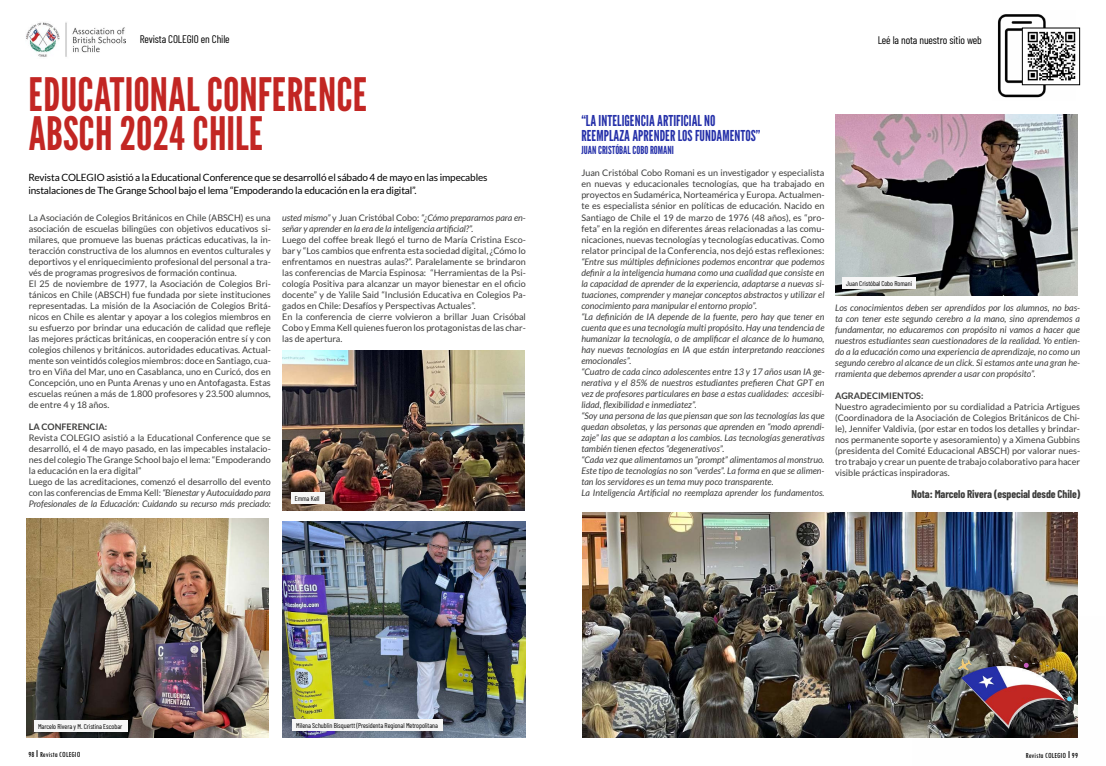
<style>
.page{position:relative;width:1106px;height:766px;background:#fff}
.page>*{position:absolute;margin:0;border:0;box-sizing:border-box;transform-origin:0 0}
.t1{font:46px/39px "League Gothic";color:#c22623}
.t2{font:15px/15px "League Gothic";color:#2530a9}
.t3{font:11px "Barlow Condensed";letter-spacing:-.01em;color:#000}
.t4{font:700 11px "Barlow Condensed";letter-spacing:-.01em;color:#3c3c3b}
.t5{font:11px "League Gothic";color:#2530a9}
.t6{font:10px/13px "Lato";letter-spacing:-.015em;color:#000}
.t7{font:9px/11px "Lato";color:#3c3c3b}
.t8{font:italic 9px/11px "Lato";color:#3c3c3b}
.t9{font:700 9px "Lato";color:#3c3c3b}
.t10{font:condensed 8px "Tw Cen";letter-spacing:.01em;color:#000}
.t11{font:7px/8.4px "Barlow Condensed";letter-spacing:-.005em;color:#000}
.s1{font-style:italic}
.s2{font-style:normal}
.s3{font-size:11px}
</style>
<div class="page">
<img style="left:26px;top:22px;width:100px;height:35px">
<img style="left:997px;top:14px;width:78px;height:84px">
<img style="left:1023px;top:29px;width:53px;height:54px">
<div style="left:1021px;top:27px;width:59px;height:58px;border:1px solid #000"></div>
<img style="left:26px;top:518px;width:243px;height:219px">
<img style="left:835px;top:115px;width:242px;height:180px">
<img style="left:583px;top:512px;width:494px;height:225px">
<img style="left:283px;top:521px;width:242px;height:216px">
<img style="left:282px;top:350px;width:242px;height:160px">
<img style="left:912px;top:616px;width:166px;height:122px">
<div style="left:34px;top:720px;width:94px;height:11px;background:#f6f6f6"></div>
<div style="left:292px;top:719px;width:151px;height:11px;background:#f6f6f6"></div>
<div style="left:291px;top:492px;width:33px;height:12px;background:#f6f6f6"></div>
<div style="left:842px;top:277px;width:73px;height:12px;background:#f6f6f6"></div>
<p class="t3" style="left:140px;top:32px;width:91px">Revista COLEGIO en Chile</p>
<h1 class="t1" style="left:28px;top:73px;width:341px">EDUCATIONAL CONFERENCE<br>ABSCH 2024 CHILE</h1>
<p class="t6" style="left:28px;top:170px;width:460px">Revista COLEGIO asistió a la Educational Conference que se desarrolló el sábado 4 de mayo en las impecables instalaciones de The Grange School bajo el lema “Empoderando la educación en la era digital”.</p>
<p class="t7" style="left:29px;top:212px;width:243px">La Asociación de Colegios Británicos en Chile (ABSCH) es una asociación de escuelas bilingües con objetivos educativos si&shy;milares, que promueve las buenas prácticas educativas, la in&shy;teracción constructiva de los alumnos en eventos culturales y deportivos y el enriquecimiento profesional del personal a tra&shy;vés de programas progresivos de formación continua.<br>El 25 de noviembre de 1977, la Asociación de Colegios Bri&shy;tánicos en Chile (ABSCH) fue fundada por siete instituciones representadas. La misión de la Asociación de Colegios Britá&shy;nicos en Chile es alentar y apoyar a los colegios miembros en su esfuerzo por brindar una educación de calidad que refleje las mejores prácticas británicas, en cooperación entre sí y con colegios chilenos y británicos. autoridades educativas. Actual&shy;mente son veintidós colegios miembros: doce en Santiago, cua&shy;tro en Viña del Mar, uno en Casablanca, uno en Curicó, dos en Concepción, uno en Punta Arenas y uno en Antofagasta. Estas escuelas reúnen a más de 1.800 profesores y 23.500 alumnos, de entre 4 y 18 años.</p>
<p class="t9" style="left:29px;top:422px;width:80px">LA CONFERENCIA:</p>
<p class="t7" style="left:29px;top:432px;width:243px">Revista COLEGIO asistió a la Educational Conference que se desarrolló, el 4 de mayo pasado, en las impecables instalacio&shy;nes del colegio The Grange School bajo el lema: “Empoderando la educación en la era digital”<br>Luego de las acreditaciones, comenzó el desarrollo del evento con las conferencias de Emma Kell: <span class="s1">“Bienestar y Autocuidado para Profesionales de la Educación: Cuidando su recurso más preciado:</span></p>
<p class="t8" style="left:282px;top:213px;width:245px">usted mismo” <span class="s2">y Juan Cristóbal Cobo:</span> “¿Cómo prepararnos para en&shy;señar y aprender en la era de la inteligencia artificial?”.</p>
<p class="t7" style="left:282px;top:234px;width:245px">Luego del coffee break llegó el turno de María Cristina Esco&shy;bar y “Los cambios que enfrenta esta sociedad digital, ¿Cómo lo enfrentamos en nuestras aulas?”. Paralelamente se brindaron las conferencias de Marcia Espinosa: “Herramientas de la Psi&shy;cología Positiva para alcanzar un mayor bienestar en el oficio docente” y de Yalile Said “Inclusión Educativa en Colegios Pa&shy;gados en Chile: Desafíos y Perspectivas Actuales”.<br>En la conferencia de cierre volvieron a brillar Juan Crisóbal Cobo y Emma Kell quienes fueron los protagonistas de las char&shy;las de apertura.</p>
<p class="t11" style="left:295px;top:494px;width:26px">Emma Kell</p>
<p class="t3" style="left:877px;top:33px;width:106px">Leé la nota nuestro sitio web</p>
<h2 class="t2" style="left:581px;top:113px;width:181px">“LA INTELIGENCIA ARTIFICIAL NO<br>REEMPLAZA APRENDER LOS FUNDAMENTOS”</h2>
<p class="t5" style="left:581px;top:143px;width:94px">JUAN CRISTÓBAL COBO ROMANI</p>
<p class="t7" style="left:581px;top:168px;width:245px;text-align:justify">Juan Cristóbal Cobo Romani es un investigador y especialista en nuevas y educacionales tecnologías, que ha trabajado en proyectos en Sudamérica, Norteamérica y Europa. Actualmen&shy;te es especialista sénior en políticas de educación. Nacido en Santiago de Chile el 19 de marzo de 1976 (48 años), es “pro&shy;feta” en la región en diferentes áreas relacionadas a las comu&shy;nicaciones, nuevas tecnologías y tecnologías educativas. Como relator principal de la Conferencia, nos dejó estas reflexiones:</p>
<p class="t8" style="left:581px;top:256px;width:245px">“Entre sus múltiples definiciones podemos encontrar que podemos definir a la inteligencia humana como una cualidad que consiste en la capacidad de aprender de la experiencia, adaptarse a nuevas si&shy;tuaciones, comprender y manejar conceptos abstractos y utilizar el conocimiento para manipular el entorno propio”.<br>“La definición de IA depende de la fuente, pero hay que tener en cuenta que es una tecnología multi propósito. Hay una tendencia de humanizar la tecnología, o de amplificar el alcance de lo humano, hay nuevas tecnologías en IA que están interpretando reacciones emocionales”.<br>“Cuatro de cada cinco adolescentes entre 13 y 17 años usan IA ge&shy;nerativa y el 85% de nuestros estudiantes prefieren Chat GPT en vez de profesores particulares en base a estas cualidades: accesibi&shy;lidad, flexibilidad e inmediatez”.<br>“Soy una persona de las que piensan que son las tecnologías las que quedan obsoletas, y las personas que aprenden en “modo aprendi&shy;zaje” las que se adaptan a los cambios. Las tecnologías generativas también tienen efectos “degenerativos”.<br>“Cada vez que alimentamos un “prompt” alimentamos al monstruo.<br>Este tipo de tecnologías no son “verdes”. La forma en que se alimen&shy;tan los servidores es un tema muy poco transparente.<br>La Inteligencia Artificial no reemplaza aprender los fundamentos.</p>
<p class="t11" style="left:846px;top:279px;width:67px">Juan Cristóbal Cobo Romani</p>
<p class="t8" style="left:835px;top:302px;width:246px;text-align:justify">Los conocimientos deben ser aprendidos por los alumnos, no bas&shy;ta con tener este segundo cerebro a la mano, sino aprendemos a fundamentar, no educaremos con propósito ni vamos a hacer que nuestros estudiantes sean cuestionadores de la realidad. Yo entien&shy;do a la educación como una experiencia de aprendizaje, no como un segundo cerebro al alcance de un click. Si estamos ante una gran he&shy;rramienta que debemos aprender a usar con propósito”.</p>
<p class="t9" style="left:835px;top:390px;width:90px">AGRADECIMIENTOS:</p>
<p class="t7" style="left:835px;top:401px;width:246px;text-align:justify">Nuestro agradecimiento por su cordialidad a Patricia Artigues (Coordinadora de la Asociación de Colegios Británicos de Chi&shy;le), Jennifer Valdivia, (por estar en todos los detalles y brindar&shy;nos permanente soporte y asesoramiento) y a Ximena Gubbins (presidenta del Comité Educacional ABSCH) por valorar nues&shy;tro trabajo y crear un puente de trabajo colaborativo para hacer visible prácticas inspiradoras.</p>
<p class="t4" style="left:911px;top:487px;width:170px">Nota: Marcelo Rivera (especial desde Chile)</p>
<p class="t11" style="left:38px;top:721px;width:86px">Marcelo Rivera y M. Cristina Escobar</p>
<p class="t11" style="left:296px;top:720px;width:143px">Milena Schublin Bisquertt (Presidenta Regional Metropolitana<br>FIDE)</p>
<p class="t10" style="left:28px;top:749px;width:54px">98 <span class="s3">I</span> Revista COLEGIO</p>
<p class="t10" style="left:1025px;top:750px;width:54px">Revista COLEGIO <span class="s3">I</span> 99</p>
</div>
